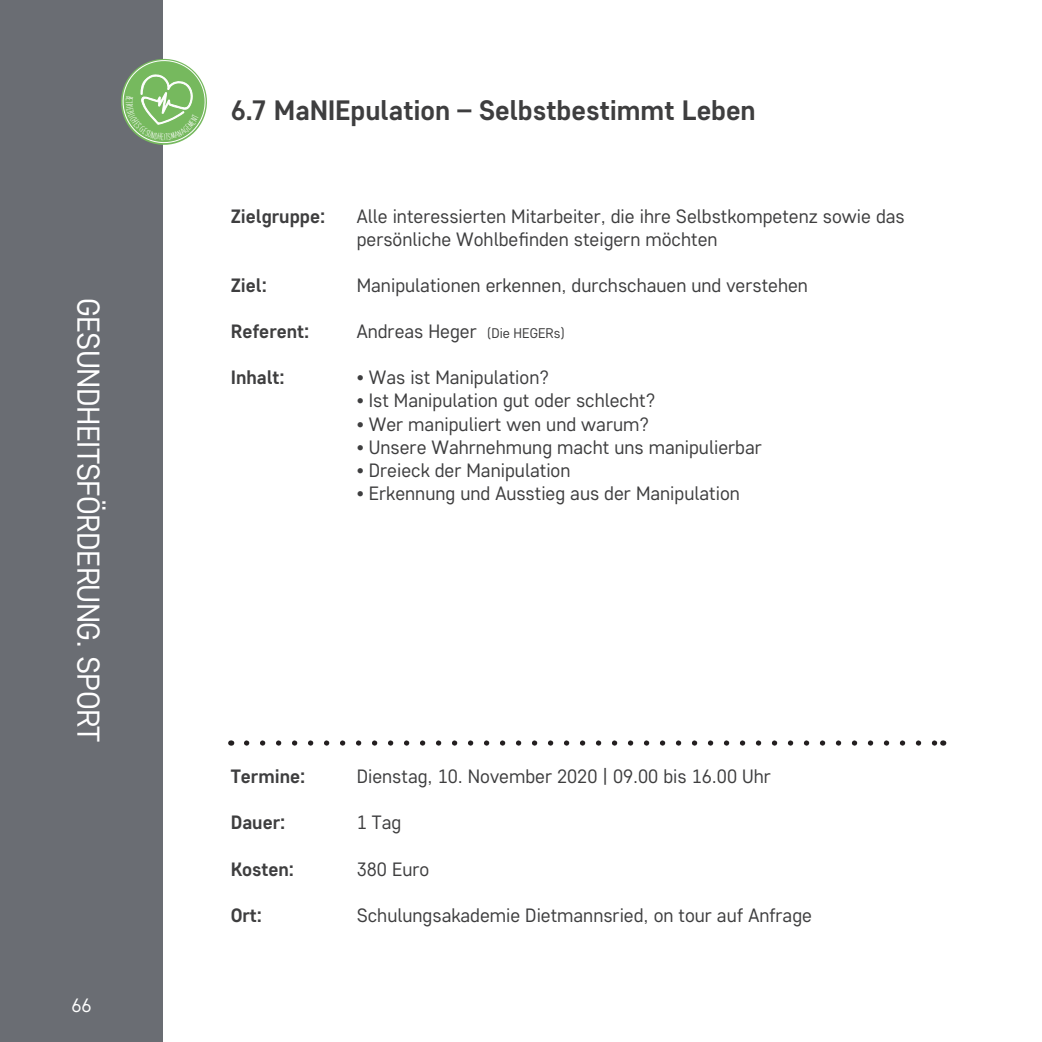
<style>
.page{position:relative;width:1042px;height:1042px;background:#fff}
.page>*{position:absolute;margin:0;border:0;box-sizing:border-box;transform-origin:0 0}
.t1{font:31.5px "Core Sans D35";letter-spacing:-.02em;color:#fff}
.Head{font:700 28px "Core Sans D55";color:#3e3e3f}
.Details_Seminar{font:19.25px/23.1px "Core Sans D35";color:#3e3e3f}
.Anmeldebereich_Semin{font:19.25px "Core Sans D35";color:#3e3e3f}
.Details_Seminar-2{font:700 19.25px "Core Sans D55";color:#3e3e3f}
.Anmeldebereich_Semin-2{font:700 19.25px "Core Sans D55";color:#3e3e3f}
.t2{font:19.25px "Core Sans D35";color:#fff}
.s1{font-size:14px}
.s2{font-family:"Core Sans D55";font-weight:700}
</style>
<div class="page">
<svg style="left:246px;top:740px;width:689px;height:5px"></svg>
<div style="left:0;top:0;width:162px;height:1042px;background:#6a6d73"></div>
<svg style="left:121px;top:54px;width:86px;height:96px"></svg>
<h1 class="t1" style="left:109px;top:298px;width:445px;rotate:90deg">GESUNDHEITSFÖRDERUNG. SPORT</h1>
<p class="t2" style="left:72px;top:993px;width:22px">66</p>
<p class="Head" style="left:231px;top:92px;width:526px">6.7 MaNIEpulation – Selbstbestimmt Leben</p>
<p class="Details_Seminar-2" style="left:231px;top:203px;width:96px">Zielgruppe:</p>
<p class="Details_Seminar" style="left:357px;top:204px;width:549px">Alle interessierten Mitarbeiter, die ihre Selbstkompetenz sowie das persönliche Wohlbefinden steigern möchten</p>
<p class="Details_Seminar-2" style="left:231px;top:273px;width:38px">Ziel:</p>
<p class="Details_Seminar" style="left:357px;top:273px;width:453px">Manipulationen erkennen, durchschauen und verstehen</p>
<p class="Details_Seminar-2" style="left:231px;top:319px;width:80px">Referent:</p>
<p class="Details_Seminar" style="left:357px;top:319px;width:210px">Andreas Heger <span class="s1">(Die HEGERs)</span></p>
<p class="Details_Seminar-2" style="left:231px;top:365px;width:55px">Inhalt:</p>
<p class="Details_Seminar" style="left:357px;top:365px;width:194px"><span class="s2">•</span> Was ist Manipulation?</p>
<p class="Details_Seminar" style="left:357px;top:388px;width:300px"><span class="s2">•</span> Ist Manipulation gut oder schlecht?</p>
<p class="Details_Seminar" style="left:357px;top:412px;width:294px"><span class="s2">•</span> Wer manipuliert wen und warum?</p>
<p class="Details_Seminar" style="left:357px;top:435px;width:407px"><span class="s2">•</span> Unsere Wahrnehmung macht uns manipulierbar</p>
<p class="Details_Seminar" style="left:357px;top:458px;width:215px"><span class="s2">•</span> Dreieck der Manipulation</p>
<p class="Details_Seminar" style="left:357px;top:481px;width:385px"><span class="s2">•</span> Erkennung und Ausstieg aus der Manipulation</p>
<p class="Details_Seminar-2" style="left:231px;top:764px;width:76px">Termine:</p>
<p class="Details_Seminar" style="left:357px;top:764px;width:416px">Dienstag, 10. November 2020 | 09.00 bis 16.00 Uhr</p>
<p class="Details_Seminar-2" style="left:231px;top:810px;width:56px">Dauer:</p>
<p class="Details_Seminar" style="left:357px;top:810px;width:46px">1 Tag</p>
<p class="Anmeldebereich_Semin-2" style="left:231px;top:856px;width:65px">Kosten:</p>
<p class="Anmeldebereich_Semin" style="left:357px;top:856px;width:74px">380 Euro</p>
<p class="Anmeldebereich_Semin-2" style="left:231px;top:902px;width:33px">Ort:</p>
<p class="Anmeldebereich_Semin" style="left:357px;top:902px;width:457px">Schulungsakademie Dietmannsried, on tour auf Anfrage</p>
</div>
